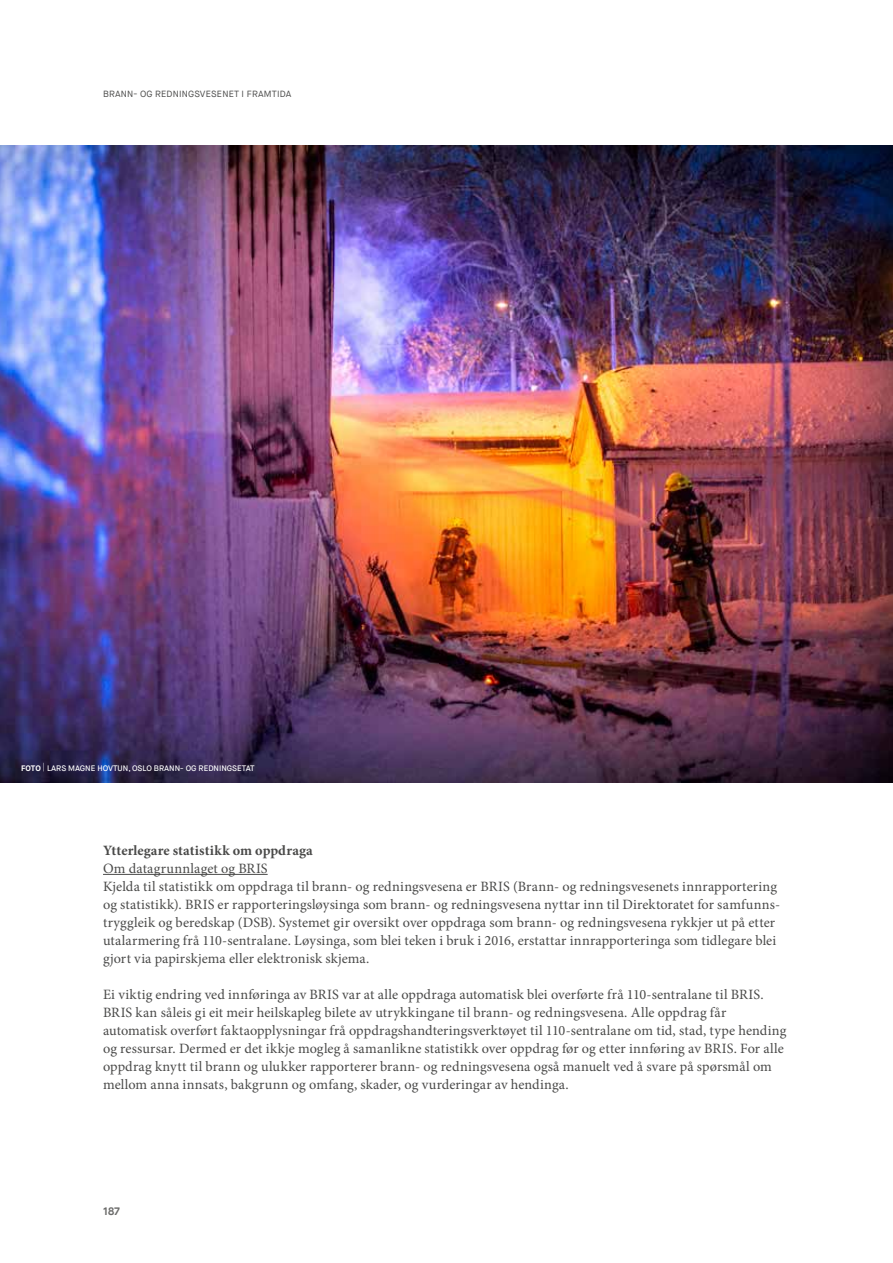
<style>
.page{position:relative;width:893px;height:1263px;background:#fff}
.page>*{position:absolute;margin:0;border:0;box-sizing:border-box;transform-origin:0 0}
.t1{font:14.25px/18px "Minion Pro";letter-spacing:.01em;color:#4a4a49}
.t2{font:700 14.25px "Minion Pro";color:#4a4a49}
.t3{font:700 10.8px "Maison Neue";color:#6a6a69}
.t4{font:9px "Maison Neue";letter-spacing:.02em;color:#4a4a49}
.t5{font:500 7.95px "Maison Neue";color:#fff}
.s1{font-weight:700}
</style>
<div class="page">
<hr style="left:103px;top:874px;width:165px;height:1px;background:#4a4a49">
<img style="left:0;top:146px;width:893px;height:637px">
<p class="t4" style="left:103px;top:88px;width:190px">BRANN- OG REDNINGSVESENET I FRAMTIDA</p>
<p class="t5" style="left:21px;top:763px;width:235px"><span class="s1">FOTO</span> <sup>|</sup> LARS MAGNE HOVTUN, OSLO BRANN- OG REDNINGSETAT</p>
<p class="t2" style="left:103px;top:840px;width:211px">Ytterlegare statistikk om oppdraga</p>
<p class="t1" style="left:103px;top:859px;width:679px">Om datagrunnlaget og BRIS<br>Kjelda til statistikk om oppdraga til brann- og redningsvesena er BRIS (Brann- og redningsvesenets innrapportering og statistikk). BRIS er rapporteringsløysinga som brann- og redningsvesena nyttar inn til Direktoratet for samfunns&shy;tryggleik og beredskap (DSB). Systemet gir oversikt over oppdraga som brann- og redningsvesena rykkjer ut på etter utalarmering frå 110-sentralane. Løysinga, som blei teken i bruk i 2016, erstattar innrapporteringa som tidlegare blei gjort via papirskjema eller elektronisk skjema.</p>
<p class="t1" style="left:103px;top:985px;width:685px">Ei viktig endring ved innføringa av BRIS var at alle oppdraga automatisk blei overførte frå 110-sentralane til BRIS.<br>BRIS kan såleis gi eit meir heilskapleg bilete av utrykkingane til brann- og redningsvesena. Alle oppdrag får automatisk overført faktaopplysningar frå oppdragshandteringsverktøyet til 110-sentralane om tid, stad, type hending og ressursar. Dermed er det ikkje mogleg å samanlikne statistikk over oppdrag før og etter innføring av BRIS. For alle oppdrag knytt til brann og ulukker rapporterer brann- og redningsvesena også manuelt ved å svare på spørsmål om mellom anna innsats, bakgrunn og omfang, skader, og vurderingar av hendinga.</p>
<p class="t3" style="left:103px;top:1204px;width:18px">187</p>
</div>
